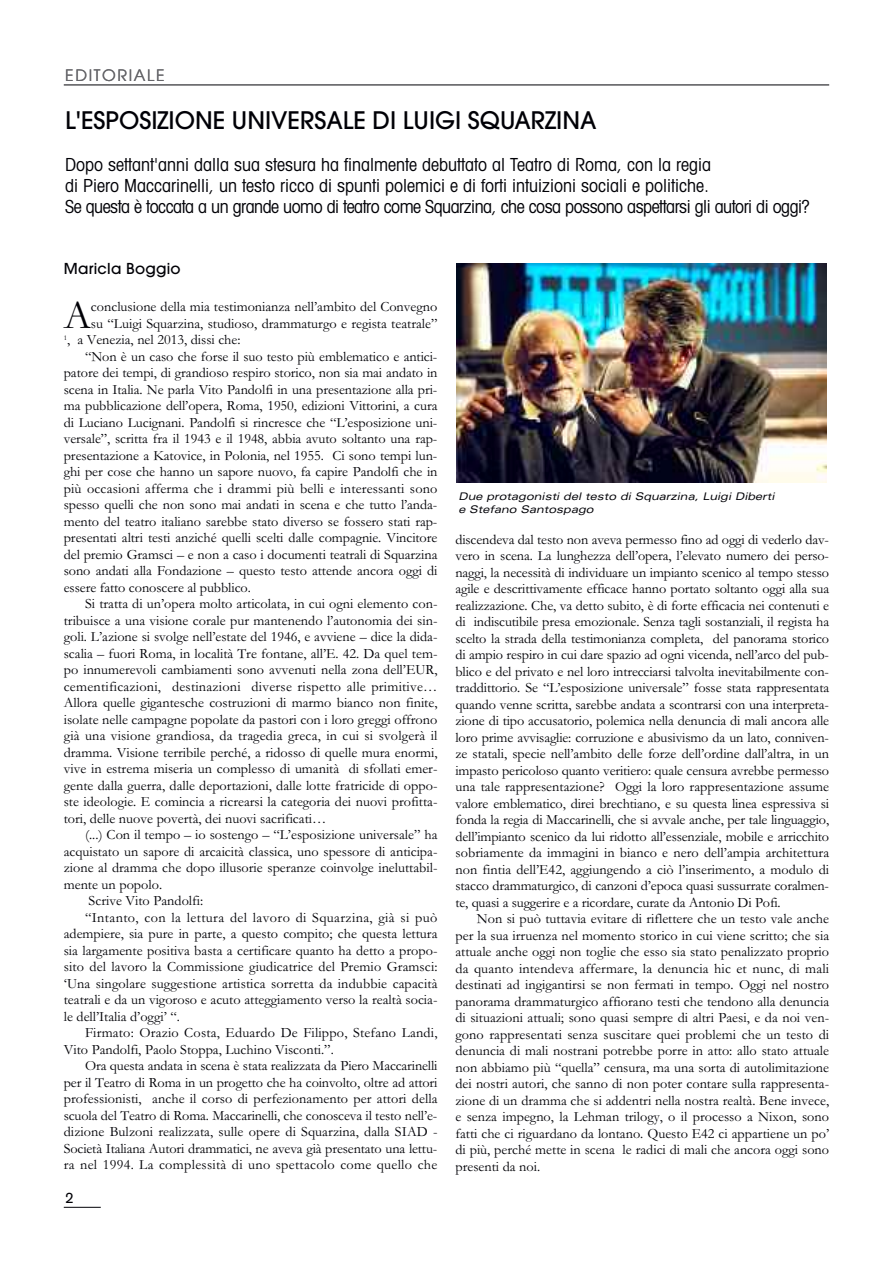
<style>
.page{position:relative;width:893px;height:1263px;background:#fff}
.page>*{position:absolute;margin:0;border:0;box-sizing:border-box;transform-origin:0 0}
.t1{font:40.35px "Garamond";color:#000006}
.t2{font:500 24px "Avant Garde";color:#000006}
.t3{font:condensed 18px/21px "Avant Garde";color:#000006}
.t4{font:15.75px "Avant Garde";letter-spacing:.105em;color:#66666a}
.t5{font:500 15px "Avant Garde";letter-spacing:.015em;color:#000006}
.t6{font:15px "Akzidenz Grotesk";color:#000006}
.t7{font:14.25px/16.5px "Garamond";color:#000006;text-align:justify}
.t8{font:14.25px "Garamond";letter-spacing:.02em;color:#000006}
.t9{font:14.25px "Garamond";letter-spacing:.03em;color:#000006}
.t10{font:italic expanded 10.5px/12.6px "Univers";color:#000006}
</style>
<div class="page">
<hr style="left:64px;top:85px;width:765px;height:1px;background:#000006">
<hr style="left:64px;top:1207px;width:37px;height:1px;background:#000006">
<img style="left:457px;top:264px;width:370px;height:219px">
<p class="t4" style="left:65px;top:66px;width:101px">EDITORIALE</p>
<h2 class="t2" style="left:65px;top:112px;width:533px">L'ESPOSIZIONE UNIVERSALE DI LUIGI SQUARZINA</h2>
<p class="t3" style="left:65px;top:156px;width:746px">Dopo settant'anni dalla sua stesura ha finalmente debuttato al Teatro di Roma, con la regia<br>di Piero Maccarinelli, un testo ricco di spunti polemici e di forti intuizioni sociali e politiche.<br>Se questa è toccata a un grande uomo di teatro come Squarzina, che cosa possono aspettarsi gli autori di oggi?</p>
<p class="t5" style="left:64px;top:263px;width:118px">Maricla Boggio</p>
<h1 class="t1" style="left:64px;top:290px;width:29px">A</h1>
<p class="t7" style="left:91px;top:298px;width:348px">conclusione della mia testimonianza nell’ambito del Convegno</p>
<p class="t7" style="left:91px;top:315px;width:348px">su “Luigi Squarzina, studioso, drammaturgo e regista teatrale”</p>
<p class="t7" style="left:64px;top:331px;width:178px"><sup>1</sup>, a Venezia, nel 2013, dissi che:</p>
<p class="t7" style="left:85px;top:348px;width:354px">“Non è un caso che forse il suo testo più emblematico e antici-</p>
<p class="t7" style="left:64px;top:364px;width:375px">patore dei tempi, di grandioso respiro storico, non sia mai andato in</p>
<p class="t7" style="left:64px;top:381px;width:375px">scena in Italia. Ne parla Vito Pandolfi in una presentazione alla pri-</p>
<p class="t7" style="left:64px;top:397px;width:375px">ma pubblicazione dell’opera, Roma, 1950, edizioni Vittorini, a cura</p>
<p class="t7" style="left:64px;top:414px;width:375px">di Luciano Lucignani. Pandolfi si rincresce che “L’esposizione uni-</p>
<p class="t7" style="left:64px;top:430px;width:375px">versale”, scritta fra il 1943 e il 1948, abbia avuto soltanto una rap-</p>
<p class="t7" style="left:64px;top:447px;width:375px">presentazione a Katovice, in Polonia, nel 1955. Ci sono tempi lun-</p>
<p class="t7" style="left:64px;top:463px;width:375px">ghi per cose che hanno un sapore nuovo, fa capire Pandolfi che in</p>
<p class="t7" style="left:64px;top:480px;width:375px">più occasioni afferma che i drammi più belli e interessanti sono</p>
<p class="t7" style="left:64px;top:496px;width:375px">spesso quelli che non sono mai andati in scena e che tutto l’anda-</p>
<p class="t7" style="left:64px;top:513px;width:375px">mento del teatro italiano sarebbe stato diverso se fossero stati rap-</p>
<p class="t7" style="left:64px;top:529px;width:375px">presentati altri testi anziché quelli scelti dalle compagnie. Vincitore</p>
<p class="t7" style="left:64px;top:546px;width:375px">del premio Gramsci – e non a caso i documenti teatrali di Squarzina</p>
<p class="t7" style="left:64px;top:562px;width:375px">sono andati alla Fondazione – questo testo attende ancora oggi di</p>
<p class="t7" style="left:64px;top:579px;width:189px">essere fatto conoscere al pubblico.</p>
<p class="t7" style="left:85px;top:595px;width:354px">Si tratta di un’opera molto articolata, in cui ogni elemento con-</p>
<p class="t7" style="left:64px;top:611px;width:375px">tribuisce a una visione corale pur mantenendo l’autonomia dei sin-</p>
<p class="t7" style="left:64px;top:628px;width:375px">goli. L’azione si svolge nell’estate del 1946, e avviene – dice la dida-</p>
<p class="t7" style="left:64px;top:644px;width:375px">scalia – fuori Roma, in località Tre fontane, all’E. 42. Da quel tem-</p>
<p class="t7" style="left:64px;top:661px;width:375px">po innumerevoli cambiamenti sono avvenuti nella zona dell’EUR,</p>
<p class="t7" style="left:64px;top:677px;width:375px">cementificazioni, destinazioni diverse rispetto alle primitive…</p>
<p class="t7" style="left:64px;top:694px;width:375px">Allora quelle gigantesche costruzioni di marmo bianco non finite,</p>
<p class="t7" style="left:64px;top:710px;width:375px">isolate nelle campagne popolate da pastori con i loro greggi offrono</p>
<p class="t7" style="left:64px;top:727px;width:375px">già una visione grandiosa, da tragedia greca, in cui si svolgerà il</p>
<p class="t7" style="left:64px;top:743px;width:375px">dramma. Visione terribile perché, a ridosso di quelle mura enormi,</p>
<p class="t7" style="left:64px;top:760px;width:375px">vive in estrema miseria un complesso di umanità di sfollati emer-</p>
<p class="t7" style="left:64px;top:776px;width:375px">gente dalla guerra, dalle deportazioni, dalle lotte fratricide di oppo-</p>
<p class="t7" style="left:64px;top:793px;width:375px">ste ideologie. E comincia a ricrearsi la categoria dei nuovi profitta-</p>
<p class="t7" style="left:64px;top:809px;width:264px">tori, delle nuove povertà, dei nuovi sacrificati…</p>
<p class="t7" style="left:85px;top:826px;width:354px">(...) Con il tempo – io sostengo – “L’esposizione universale” ha</p>
<p class="t7" style="left:64px;top:842px;width:375px">acquistato un sapore di arcaicità classica, uno spessore di anticipa-</p>
<p class="t7" style="left:64px;top:859px;width:375px">zione al dramma che dopo illusorie speranze coinvolge ineluttabil-</p>
<p class="t7" style="left:64px;top:875px;width:100px">mente un popolo.</p>
<p class="t7" style="left:89px;top:892px;width:116px">Scrive Vito Pandolfi:</p>
<p class="t9" style="left:85px;top:908px;width:354px">“Intanto, con la lettura del lavoro di Squarzina, già si può</p>
<p class="t7" style="left:64px;top:925px;width:375px">adempiere, sia pure in parte, a questo compito; che questa lettura</p>
<p class="t7" style="left:64px;top:941px;width:375px">sia largamente positiva basta a certificare quanto ha detto a propo-</p>
<p class="t7" style="left:64px;top:958px;width:375px">sito del lavoro la Commissione giudicatrice del Premio Gramsci:</p>
<p class="t7" style="left:64px;top:974px;width:375px">‘Una singolare suggestione artistica sorretta da indubbie capacità</p>
<p class="t7" style="left:64px;top:991px;width:375px">teatrali e da un vigoroso e acuto atteggiamento verso la realtà socia-</p>
<p class="t7" style="left:64px;top:1007px;width:118px">le dell’Italia d’oggi’ “.</p>
<p class="t7" style="left:85px;top:1024px;width:354px">Firmato: Orazio Costa, Eduardo De Filippo, Stefano Landi,</p>
<p class="t7" style="left:64px;top:1041px;width:271px">Vito Pandolfi, Paolo Stoppa, Luchino Visconti.”.</p>
<p class="t7" style="left:85px;top:1057px;width:354px">Ora questa andata in scena è stata realizzata da Piero Maccarinelli</p>
<p class="t7" style="left:64px;top:1074px;width:375px">per il Teatro di Roma in un progetto che ha coinvolto, oltre ad attori</p>
<p class="t7" style="left:64px;top:1090px;width:375px">professionisti, anche il corso di perfezionamento per attori della</p>
<p class="t7" style="left:64px;top:1107px;width:375px">scuola del Teatro di Roma. Maccarinelli, che conosceva il testo nell’e-</p>
<p class="t7" style="left:64px;top:1123px;width:375px">dizione Bulzoni realizzata, sulle opere di Squarzina, dalla SIAD -</p>
<p class="t7" style="left:64px;top:1140px;width:375px">Società Italiana Autori drammatici, ne aveva già presentato una lettu-</p>
<p class="t8" style="left:64px;top:1156px;width:375px">ra nel 1994. La complessità di uno spettacolo come quello che</p>
<p class="t6" style="left:65px;top:1192px;width:10px">2</p>
<p class="t10" style="left:458px;top:491px;width:318px">Due protagonisti del testo di Squarzina, Luigi Diberti e Stefano Santospago</p>
<p class="t7" style="left:455px;top:530px;width:375px">discendeva dal testo non aveva permesso fino ad oggi di vederlo dav&shy;vero in scena. La lunghezza dell’opera, l’elevato numero dei perso&shy;naggi, la necessità di individuare un impianto scenico al tempo stesso agile e descrittivamente efficace hanno portato soltanto oggi alla sua realizzazione. Che, va detto subito, è di forte efficacia nei contenuti e di indiscutibile presa emozionale. Senza tagli sostanziali, il regista ha scelto la strada della testimonianza completa, del panorama storico di ampio respiro in cui dare spazio ad ogni vicenda, nell’arco del pub&shy;blico e del privato e nel loro intrecciarsi talvolta inevitabilmente con&shy;traddittorio. Se “L’esposizione universale” fosse stata rappresentata quando venne scritta, sarebbe andata a scontrarsi con una interpreta&shy;zione di tipo accusatorio, polemica nella denuncia di mali ancora alle loro prime avvisaglie: corruzione e abusivismo da un lato, conniven&shy;ze statali, specie nell’ambito delle forze dell’ordine dall’altra, in un impasto pericoloso quanto veritiero: quale censura avrebbe permesso una tale rappresentazione? Oggi la loro rappresentazione assume valore emblematico, direi brechtiano, e su questa linea espressiva si fonda la regia di Maccarinelli, che si avvale anche, per tale linguaggio, dell’impianto scenico da lui ridotto all’essenziale, mobile e arricchito sobriamente da immagini in bianco e nero dell’ampia architettura non fintia dell’E42, aggiungendo a ciò l’inserimento, a modulo di stacco drammaturgico, di canzoni d’epoca quasi sussurrate coralmen&shy;te, quasi a suggerire e a ricordare, curate da Antonio Di Pofi.</p>
<p class="t7" style="left:455px;top:910px;width:375px;text-indent:21px">Non si può tuttavia evitare di riflettere che un testo vale anche per la sua irruenza nel momento storico in cui viene scritto; che sia attuale anche oggi non toglie che esso sia stato penalizzato proprio da quanto intendeva affermare, la denuncia hic et nunc, di mali destinati ad ingigantirsi se non fermati in tempo. Oggi nel nostro panorama drammaturgico affiorano testi che tendono alla denuncia di situazioni attuali; sono quasi sempre di altri Paesi, e da noi ven&shy;gono rappresentati senza suscitare quei problemi che un testo di denuncia di mali nostrani potrebbe porre in atto: allo stato attuale non abbiamo più “quella” censura, ma una sorta di autolimitazione dei nostri autori, che sanno di non poter contare sulla rappresenta&shy;zione di un dramma che si addentri nella nostra realtà. Bene invece, e senza impegno, la Lehman trilogy, o il processo a Nixon, sono fatti che ci riguardano da lontano. Questo E42 ci appartiene un po’ di più, perché mette in scena le radici di mali che ancora oggi sono presenti da noi.</p>
</div>
